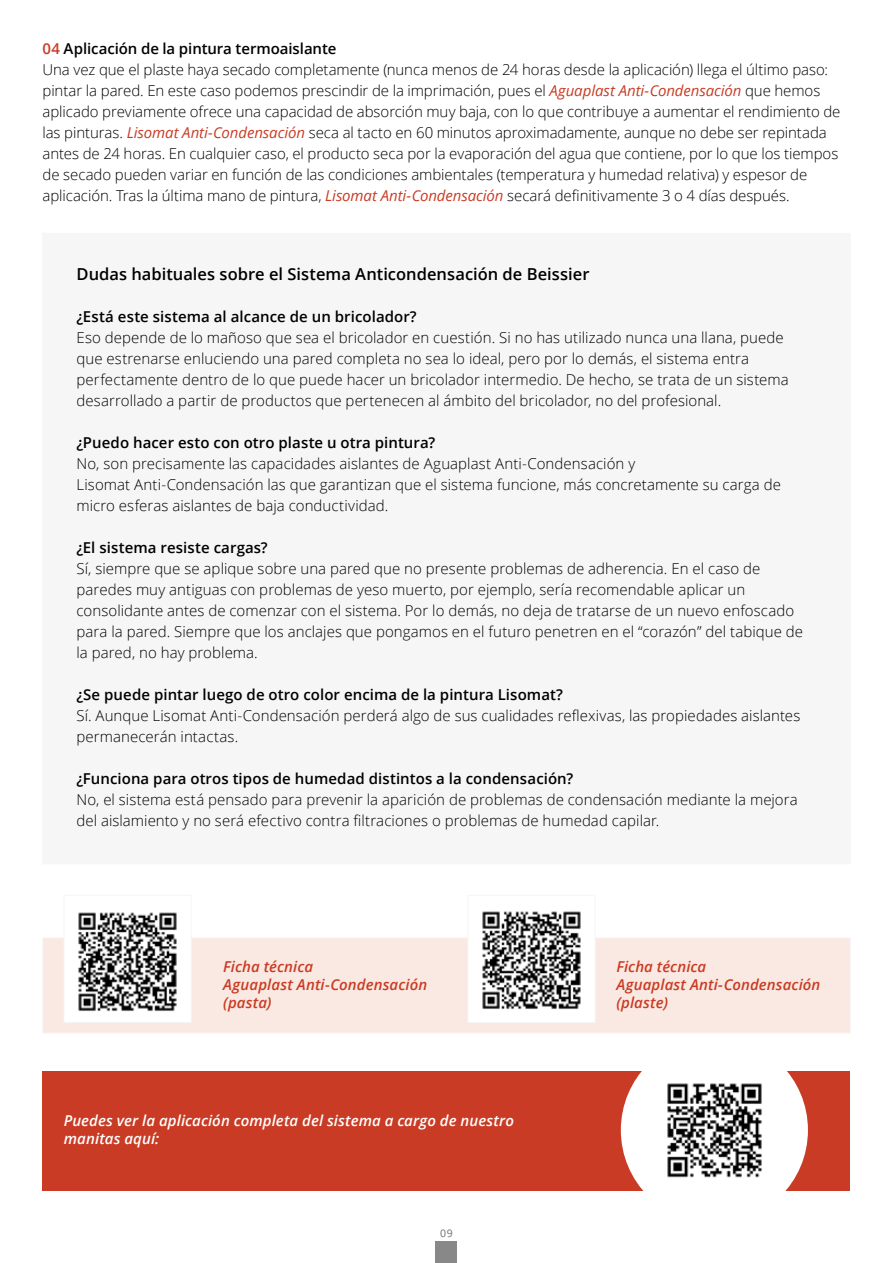
<style>
.page{position:relative;width:893px;height:1263px;background:#fff}
.page>*{position:absolute;margin:0;border:0;box-sizing:border-box;transform-origin:0 0}
.t1{font:600 16.5px "Open Sans";color:#000}
.t2{font:300 15px/21px "Open Sans";letter-spacing:.005em;color:#000}
.t3{font:600 15px "Open Sans";letter-spacing:.005em;color:#000}
.t4{font:italic 600 15px/18px "Open Sans";letter-spacing:.005em;color:#c93b24}
.t5{font:italic 600 15px/18px "Open Sans";letter-spacing:.005em;color:#fff}
.t6{font:10.5px "Open Sans";color:#706f6f}
.s1{font-weight:600;color:#c93b24}
.s2{font-weight:600}
.s3{font-weight:400;font-style:italic;color:#c93b24}
</style>
<div class="page">
<div style="left:43px;top:1072px;width:807px;height:119px;background:#c93b24"></div>
<div style="left:621px;top:1036px;width:187px;height:188px;background:#fff;border-radius:50%"></div>
<div style="left:436px;top:1242px;width:21px;height:21px;background:#898888"></div>
<div style="left:43px;top:938px;width:807px;height:95px;background:#fae9e2"></div>
<div style="left:43px;top:233px;width:807px;height:631px;background:#f6f6f6"></div>
<img style="left:667px;top:1083px;width:95px;height:95px">
<div style="left:468px;top:895px;width:127px;height:128px;background:#fff"></div>
<div style="left:64px;top:895px;width:127px;height:127px;background:#fff"></div>
<img style="left:78px;top:912px;width:99px;height:100px">
<img style="left:482px;top:911px;width:99px;height:99px">
<p class="t2" style="left:43px;top:38px;width:799px"><span class="s1">04</span> <span class="s2">Aplicación de la pintura termoaislante<br></span>Una vez que el plaste haya secado completamente (nunca menos de 24 horas desde la aplicación) llega el último paso: pintar la pared. En este caso podemos prescindir de la imprimación, pues el <span class="s3">Aguaplast Anti-Condensación</span> que hemos aplicado previamente ofrece una capacidad de absorción muy baja, con lo que contribuye a aumentar el rendimiento de las pinturas. <span class="s3">Lisomat Anti-Condensación</span> seca al tacto en 60 minutos aproximadamente, aunque no debe ser repintada antes de 24 horas. En cualquier caso, el producto seca por la evaporación del agua que contiene, por lo que los tiempos de secado pueden variar en función de las condiciones ambientales (temperatura y humedad relativa) y espesor de aplicación. Tras la última mano de pintura, <span class="s3">Lisomat Anti-Condensación</span> secará definitivamente 3 o 4 días después.</p>
<p class="t1" style="left:77px;top:262px;width:514px">Dudas habituales sobre el Sistema Anticondensación de Beissier</p>
<p class="t3" style="left:77px;top:306px;width:342px">¿Está este sistema al alcance de un bricolador?</p>
<p class="t2" style="left:77px;top:326px;width:714px">Eso depende de lo mañoso que sea el bricolador en cuestión. Si no has utilizado nunca una llana, puede que estrenarse enluciendo una pared completa no sea lo ideal, pero por lo demás, el sistema entra perfectamente dentro de lo que puede hacer un bricolador intermedio. De hecho, se trata de un sistema desarrollado a partir de productos que pertenecen al ámbito del bricolador, no del profesional.</p>
<p class="t3" style="left:77px;top:432px;width:360px">¿Puedo hacer esto con otro plaste u otra pintura?</p>
<p class="t2" style="left:77px;top:452px;width:706px">No, son precisamente las capacidades aislantes de Aguaplast Anti-Condensación y<br>Lisomat Anti-Condensación las que garantizan que el sistema funcione, más concretamente su carga de micro esferas aislantes de baja conductividad.</p>
<p class="t3" style="left:77px;top:537px;width:193px">¿El sistema resiste cargas?</p>
<p class="t2" style="left:77px;top:557px;width:728px">Sí, siempre que se aplique sobre una pared que no presente problemas de adherencia. En el caso de paredes muy antiguas con problemas de yeso muerto, por ejemplo, sería recomendable aplicar un consolidante antes de comenzar con el sistema. Por lo demás, no deja de tratarse de un nuevo enfoscado para la pared. Siempre que los anclajes que pongamos en el futuro penetren en el “corazón” del tabique de la pared, no hay problema.</p>
<p class="t3" style="left:77px;top:684px;width:488px">¿Se puede pintar luego de otro color encima de la pintura Lisomat?</p>
<p class="t2" style="left:77px;top:704px;width:725px">Sí. Aunque Lisomat Anti-Condensación perderá algo de sus cualidades reflexivas, las propiedades aislantes permanecerán intactas.</p>
<p class="t3" style="left:77px;top:768px;width:498px">¿Funciona para otros tipos de humedad distintos a la condensación?</p>
<p class="t2" style="left:77px;top:788px;width:723px">No, el sistema está pensado para prevenir la aparición de problemas de condensación mediante la mejora del aislamiento y no será efectivo contra filtraciones o problemas de humedad capilar.</p>
<p class="t4" style="left:223px;top:958px;width:206px">Ficha técnica<br>Aguaplast Anti-Condensación (pasta)</p>
<p class="t4" style="left:616px;top:958px;width:206px">Ficha técnica<br>Aguaplast Anti-Condensación (plaste)</p>
<p class="t5" style="left:64px;top:1111px;width:452px">Puedes ver la aplicación completa del sistema a cargo de nuestro manitas aquí:</p>
<p class="t6" style="left:440px;top:1226px;width:14px">09</p>
</div>
